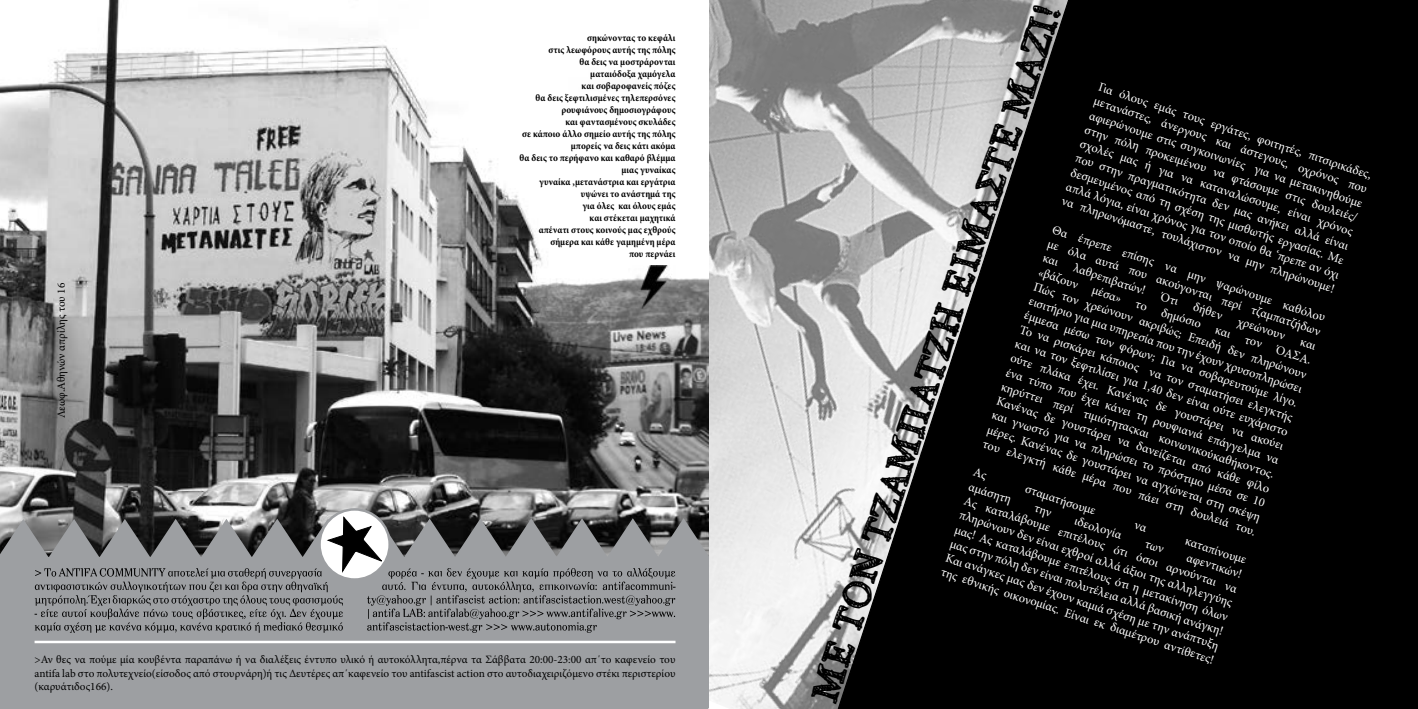
<style>
.page{position:relative;width:1418px;height:709px;background:#fff}
.page>*{position:absolute;margin:0;border:0;box-sizing:border-box;transform-origin:0 0}
.t1{font:39.62px "Alabama";color:#000}
.t2{font:12.5px/15px "Minion Pro";color:#fff;text-align:justify}
.t3{font:11.25px/13.5px "Minion Pro";color:#000;text-align:justify}
.t4{font:700 condensed 10px/12px "Minion Pro";color:#000;text-align:right}
</style>
<div class="page">
<img style="left:709px;top:0;width:126px;height:709px">
<img style="left:0;top:0;width:709px;height:518px">
<div style="left:0;top:518px;width:709px;height:191px;background:#9d9fa2"></div>
<svg style="left:319px;top:509px;width:70px;height:70px"></svg>
<svg style="left:35px;top:516px;width:640px;height:116px;background:#818284"></svg>
<hr style="left:35px;top:640px;width:640px;height:3px;background:#fff">
<img style="left:632px;top:266px;width:43px;height:43px">
<svg style="left:835px;top:0;width:582px;height:709px;background:#272727"></svg>
<svg style="left:1159px;top:291px;width:19px;height:14px"></svg>
<svg style="left:972px;top:467px;width:14px;height:14px"></svg>
<svg style="left:1133px;top:522px;width:14px;height:9px"></svg>
<svg style="left:1033px;top:505px;width:18px;height:12px"></svg>
<svg style="left:1144px;top:541px;width:19px;height:12px"></svg>
<p class="t3" style="left:55px;top:418px;width:137px;rotate:-90deg">Λεωφ.Αθηνών απρίλης του 16</p>
<p class="t4" style="left:519px;top:31px;width:157px">σηκώνοντας το κεφάλι<br>στις λεωφόρους αυτής της πόλης<br>θα δεις να μοστράρονται<br>ματαιόδοξα χαμόγελα<br>και σοβαροφανείς πόζες<br>θα δεις ξεφτιλισμένες τηλεπερσόνες ρουφιάνους δημοσιογράφους<br>και φαντασμένους σκυλάδες<br>σε κάποιο άλλο σημείο αυτής της πόλης μπορείς να δεις κάτι ακόμα<br>θα δεις το περήφανο και καθαρό βλέμμα μιας γυναίκας<br>γυναίκα ,μετανάστρια και εργάτρια υψώνει το ανάστημά της<br>για όλες και όλους εμάς<br>και στέκεται μαχητικά<br>απένατι στους κοινούς μας εχθρούς σήμερα και κάθε γαμημένη μέρα<br>που περνάει</p>
<p class="t3" style="left:35px;top:653px;width:642px">&gt;Αν θες να πούμε μία κουβέντα παραπάνω ή να διαλέξεις έντυπο υλικό ή αυτοκόλλητα,πέρνα τα Σάββατα 20:00-23:00 απ΄το καφενείο του antifa lab στο πολυτεχνείο(είσοδος από στουρνάρη)ή τις Δευτέρες απ΄καφενείο του antifascist action στο αυτοδιαχειριζόμενο στέκι περιστερίου (καρυάτιδος166).</p>
<h1 class="t1" style="left:799px;top:693px;width:732px;rotate:-72deg">ΜΕ ΤΟΝ ΤΖΑΜΠΑΤΖΗ ΕΙΜΑΣΤΕ ΜΑΖΙ!</h1>
<p class="t2" style="left:1101px;top:79px;width:288px;rotate:18deg">Για όλους εμάς τους εργάτες, φοιτητές, πιτσιρικάδες, μετανάστες, άνεργους και άστεγους, οχρόνος που αφιερώνουμε στις συγκοινωνίες για να μετακινηθούμε στην πόλη προκειμένου να φτάσουμε στις δουλειές/ σχολές μας ή για να καταναλώσουμε, είναι χρόνος που στην πραγματικότητα δεν μας ανήκει αλλά είναι δεσμευμένος από τη σχέση της μισθωτής εργασίας. Με απλά λόγια, είναι χρόνος για τον οποίο θα ‘πρεπε αν όχι να πληρωνόμαστε, τουλάχιστον να μην πληρώνουμε!</p>
<p class="t2" style="left:1054px;top:222px;width:288px;rotate:18deg">Θα έπρεπε επίσης να μην ψαρώνουμε καθόλου με όλα αυτά που ακούγονται περί τζαμπατζήδων και</p>
<p class="t2" style="left:1076px;top:260px;width:77px;rotate:18deg">λαθρεπιβατών!</p>
<p class="t2" style="left:1045px;top:250px;width:288px;text-indent:271px;rotate:18deg">και «βάζουν μέσα» το δημόσιο και τον ΌΑΣΑ.<br>Πώς τον χρεώνουν ακριβώς; Επειδή δεν πληρώνουν εισιτήριο για μια υπηρεσία που την έχουν χρυσοπληρώσει έμμεσα μέσω των φόρων; Για να σοβαρευτούμε λίγο.<br>Το να ρισκάρει κάποιος να τον σταματήσει ελεγκτής και να τον ξεφτιλίσει για 1,40 δεν είναι ούτε ευχάριστο ούτε πλάκα έχει. Κανένας δε γουστάρει να ακούει ένα τύπο που έχει κάνει τη ρουφιανιά επάγγελμα να κηρύττει περί τιμιότηταςκαι κοινωνικούκαθήκοντος.<br>Κανένας δε γουστάρει να δανείζεται από κάθε φίλο και γνωστό για να πληρώσει το πρόστιμο μέσα σε 10 μέρες. Κανένας δε γουστάρει να αγχώνεται στη σκέψη του ελεγκτή κάθε μέρα που πάει στη δουλειά του.</p>
<p class="t2" style="left:1196px;top:299px;width:31px;rotate:18deg">δήθεν</p>
<p class="t2" style="left:1240px;top:314px;width:51px;rotate:18deg">χρεώνουν</p>
<p class="t2" style="left:971px;top:479px;width:46px;rotate:18deg">αμάσητη</p>
<p class="t2" style="left:1027px;top:481px;width:75px;rotate:18deg">σταματήσουμε</p>
<p class="t2" style="left:971px;top:479px;width:288px;text-indent:229px;rotate:18deg">αφεντικών!<br>Ας καταλάβουμε επιτέλους ότι όσοι αρνούνται να πληρώνουν δεν είναι εχθροί αλλά άξιοι της αλληλεγγύης μας! Ας καταλάβουμε επιτέλους ότι η μετακίνηση όλων μας στην πόλη δεν είναι πολυτέλεια αλλά βασική ανάγκη!<br>Και ανάγκες μας δεν έχουν καμιά σχέση με την ανάπτυξη της εθνικής οικονομίας. Είναι εκ διαμέτρου αντίθετες!</p>
<p class="t2" style="left:1077px;top:513px;width:50px;rotate:18deg">ιδεολογία</p>
<p class="t2" style="left:1187px;top:533px;width:65px;rotate:18deg">καταπίνουμε</p>
</div>
